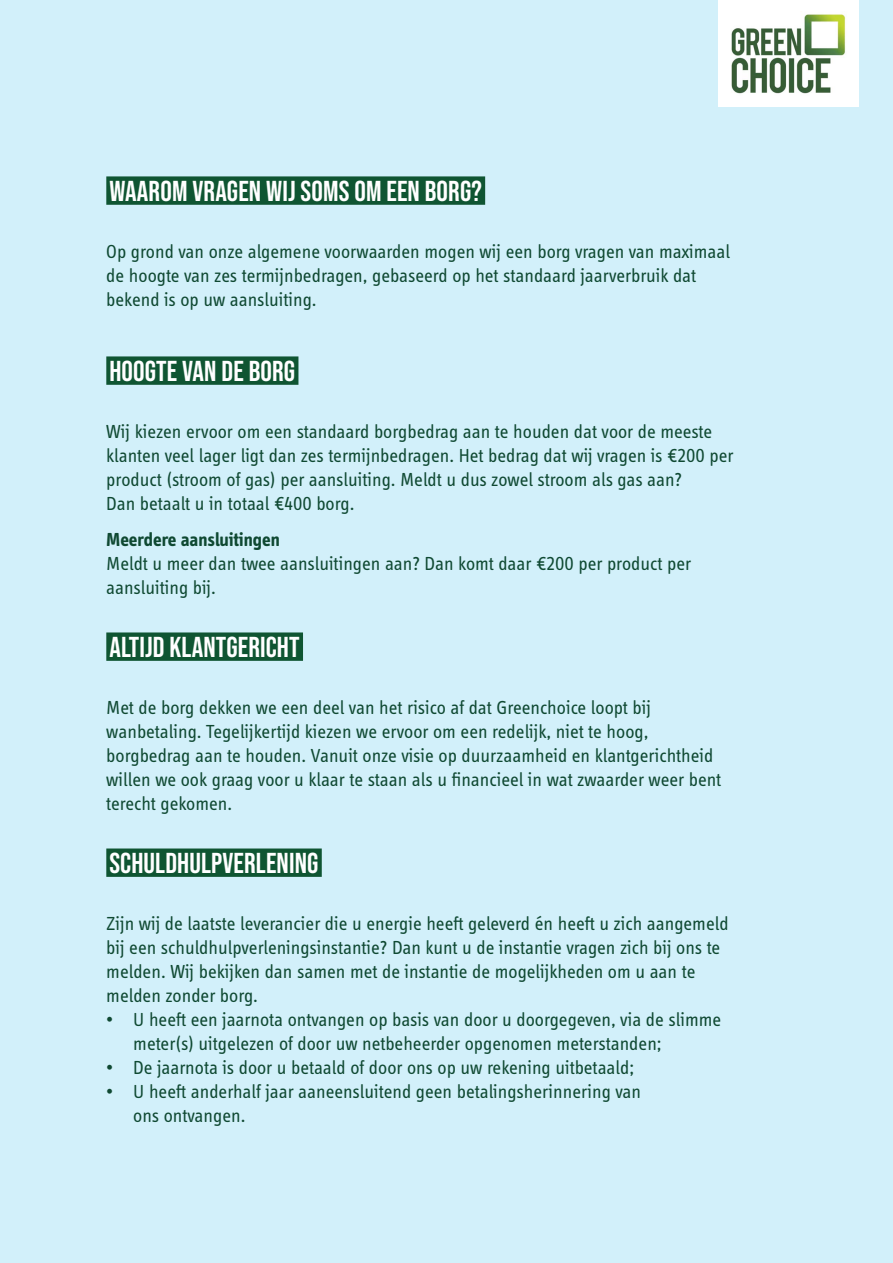
<style>
.page{position:relative;width:893px;height:1263px;background:#d2f0fa}
.page>*{position:absolute;margin:0;border:0;box-sizing:border-box;transform-origin:0 0}
.t1{font:28.8px "Bebas Neue";letter-spacing:.005em;color:#fff}
.t2{font:19.5px/24px "Info Display Pro";color:#0f4932}
.t3{font:700 19.5px "Info Display Pro";color:#0f4932}
</style>
<div class="page">
<div style="left:718px;top:0;width:141px;height:107px;background:#fff"></div>
<img style="left:731px;top:14px;width:115px;height:80px">
<div style="left:106px;top:176px;width:379px;height:29px;background:#0f5532"></div>
<div style="left:106px;top:356px;width:192px;height:29px;background:#0f5532"></div>
<div style="left:106px;top:632px;width:197px;height:29px;background:#0f5532"></div>
<div style="left:106px;top:848px;width:216px;height:29px;background:#0f5532"></div>
<h1 class="t1" style="left:109px;top:174px;width:374px">WAAROM VRAGEN WIJ SOMS OM EEN BORG?</h1>
<p class="t2" style="left:106px;top:239px;width:625px">Op grond van onze algemene voorwaarden mogen wij een borg vragen van maximaal de hoogte van zes termijnbedragen, gebaseerd op het standaard jaarverbruik dat bekend is op uw aansluiting.</p>
<h1 class="t1" style="left:109px;top:354px;width:187px">HOOGTE VAN DE BORG</h1>
<p class="t2" style="left:106px;top:419px;width:629px">Wij kiezen ervoor om een standaard borgbedrag aan te houden dat voor de meeste klanten veel lager ligt dan zes termijnbedragen. Het bedrag dat wij vragen is €200 per product (stroom of gas) per aansluiting. Meldt u dus zowel stroom als gas aan?<br>Dan betaalt u in totaal €400 borg.</p>
<p class="t3" style="left:106px;top:527px;width:175px">Meerdere aansluitingen</p>
<p class="t2" style="left:106px;top:551px;width:587px">Meldt u meer dan twee aansluitingen aan? Dan komt daar €200 per product per aansluiting bij.</p>
<h1 class="t1" style="left:109px;top:630px;width:192px">ALTIJD KLANTGERICHT</h1>
<p class="t2" style="left:106px;top:695px;width:616px">Met de borg dekken we een deel van het risico af dat Greenchoice loopt bij wanbetaling. Tegelijkertijd kiezen we ervoor om een redelijk, niet te hoog, borgbedrag aan te houden. Vanuit onze visie op duurzaamheid en klantgerichtheid willen we ook graag voor u klaar te staan als u financieel in wat zwaarder weer bent terecht gekomen.</p>
<h1 class="t1" style="left:109px;top:846px;width:211px">SCHULDHULPVERLENING</h1>
<p class="t2" style="left:106px;top:911px;width:624px">Zijn wij de laatste leverancier die u energie heeft geleverd én heeft u zich aangemeld bij een schuldhulpverleningsinstantie? Dan kunt u de instantie vragen zich bij ons te melden. Wij bekijken dan samen met de instantie de mogelijkheden om u aan te melden zonder borg.</p>
<p class="t2" style="left:133px;top:1007px;width:589px;text-indent:-27px">• U heeft een jaarnota ontvangen op basis van door u doorgegeven, via de slimme meter(s) uitgelezen of door uw netbeheerder opgenomen meterstanden;</p>
<p class="t2" style="left:106px;top:1055px;width:529px">• De jaarnota is door u betaald of door ons op uw rekening uitbetaald;</p>
<p class="t2" style="left:133px;top:1079px;width:509px;text-indent:-27px">• U heeft anderhalf jaar aaneensluitend geen betalingsherinnering van ons ontvangen.</p>
</div>
